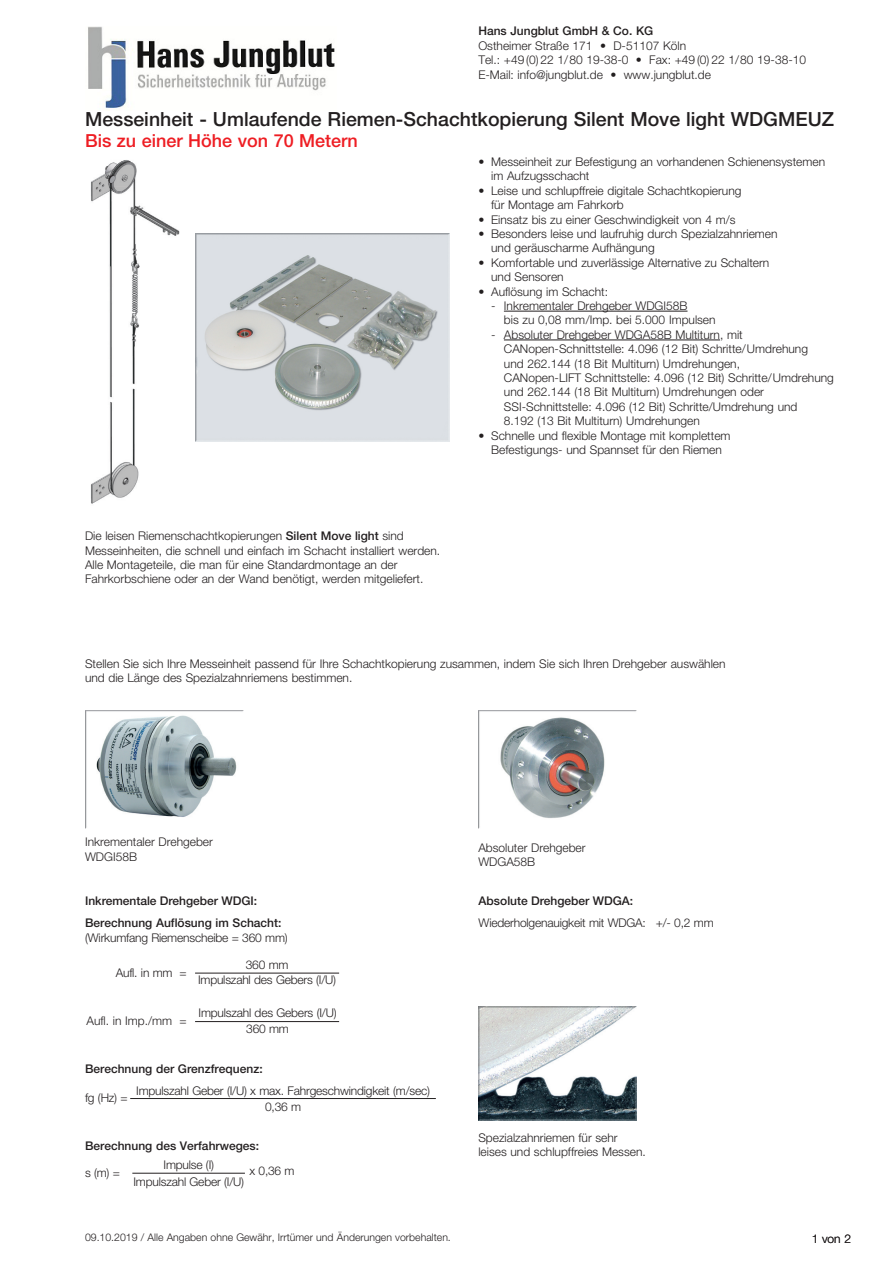
<style>
.page{position:relative;width:893px;height:1263px;background:#fff}
.page>*{position:absolute;margin:0;border:0;box-sizing:border-box;transform-origin:0 0}
.t1{font:500 19.5px "Helvetica Neue LT Pro";color:#231f20}
.t2{font:500 18px "Helvetica Neue LT Pro";color:#ee1d23}
.t3{font:300 12px/14.4px "Helvetica Neue LT Pro";color:#231f20}
.t4{font:500 12px "Helvetica Neue LT Pro";color:#231f20}
.t5{font:300 10.5px "Helvetica Neue LT Pro";color:#231f20}
.s1{font-weight:500}
</style>
<div class="page">
<img style="left:88px;top:27px;width:247px;height:84px">
<img style="left:91px;top:160px;width:89px;height:344px">
<hr style="left:504px;top:311px;width:183px;height:1px;background:#231f20">
<hr style="left:504px;top:340px;width:216px;height:1px;background:#231f20">
<img style="left:196px;top:234px;width:253px;height:207px">
<img style="left:478px;top:1006px;width:158px;height:115px">
<img style="left:478px;top:710px;width:158px;height:119px">
<img style="left:85px;top:710px;width:158px;height:118px">
<hr style="left:130px;top:1098px;width:306px;height:1px;background:#231f20">
<hr style="left:132px;top:1173px;width:113px;height:1px;background:#231f20">
<hr style="left:195px;top:973px;width:144px;height:1px;background:#231f20">
<hr style="left:195px;top:1021px;width:144px;height:1px;background:#231f20">
<p class="t4" style="left:478px;top:24px;width:177px">Hans Jungblut GmbH &amp; Co. KG</p>
<p class="t3" style="left:478px;top:38px;width:329px">Ostheimer Straße 171 • D-51107 Köln<br>Tel.: +49 (0) 22 1/80 19-38-0 • Fax: +49 (0) 22 1/80 19-38-10<br>E-Mail: info@jungblut.de • www.jungblut.de</p>
<h1 class="t1" style="left:85px;top:107px;width:750px">Messeinheit - Umlaufende Riemen-Schachtkopierung Silent Move light WDGMEUZ</h1>
<h2 class="t2" style="left:85px;top:130px;width:274px">Bis zu einer Höhe von 70 Metern</h2>
<p class="t3" style="left:85px;top:528px;width:357px">Die leisen Riemenschachtkopierungen <span class="s1">Silent Move light</span> sind Messeinheiten, die schnell und einfach im Schacht installiert werden.<br>Alle Montageteile, die man für eine Standardmontage an der Fahrkorbschiene oder an der Wand benötigt, werden mitgeliefert.</p>
<p class="t3" style="left:491px;top:154px;width:335px;text-indent:-13px">• Messeinheit zur Befestigung an vorhandenen Schienensystemen im Aufzugsschacht</p>
<p class="t3" style="left:491px;top:183px;width:252px;text-indent:-13px">• Leise und schlupffreie digitale Schachtkopierung für Montage am Fahrkorb</p>
<p class="t3" style="left:478px;top:212px;width:259px">• Einsatz bis zu einer Geschwindigkeit von 4 m/s</p>
<p class="t3" style="left:491px;top:226px;width:288px;text-indent:-13px">• Besonders leise und laufruhig durch Spezialzahnriemen und geräuscharme Aufhängung</p>
<p class="t3" style="left:491px;top:255px;width:280px;text-indent:-13px">• Komfortable und zuverlässige Alternative zu Schaltern und Sensoren</p>
<p class="t3" style="left:478px;top:284px;width:131px">• Auflösung im Schacht:</p>
<p class="t3" style="left:504px;top:298px;width:213px;text-indent:-13px">- Inkrementaler Drehgeber WDGI58B<br>bis zu 0,08 mm/Imp. bei 5.000 Impulsen</p>
<p class="t3" style="left:504px;top:327px;width:332px;text-indent:-13px">- Absoluter Drehgeber WDGA58B Multiturn, mit CANopen-Schnittstelle: 4.096 (12 Bit) Schritte/Umdrehung<br>und 262.144 (18 Bit Multiturn) Umdrehungen,<br>CANopen-LIFT Schnittstelle: 4.096 (12 Bit) Schritte/Umdrehung und 262.144 (18 Bit Multiturn) Umdrehungen oder SSI-Schnittstelle: 4.096 (12 Bit) Schritte/Umdrehung und<br>8.192 (13 Bit Multiturn) Umdrehungen</p>
<p class="t3" style="left:478px;top:428px;width:254px;text-align:center">• Schnelle und flexible Montage mit komplettem<br>Befestigungs- und Spannset für den Riemen</p>
<p class="t3" style="left:85px;top:656px;width:642px">Stellen Sie sich Ihre Messeinheit passend für Ihre Schachtkopierung zusammen, indem Sie sich Ihren Drehgeber auswählen und die Länge des Spezialzahnriemens bestimmen.</p>
<p class="t3" style="left:85px;top:834px;width:129px">Inkrementaler Drehgeber<br>WDGI58B</p>
<p class="t3" style="left:478px;top:840px;width:109px">Absoluter Drehgeber<br>WDGA58B</p>
<p class="t4" style="left:85px;top:894px;width:174px">Inkrementale Drehgeber WDGI:</p>
<p class="t4" style="left:479px;top:894px;width:156px">Absolute Drehgeber WDGA:</p>
<p class="t4" style="left:85px;top:916px;width:198px">Berechnung Auflösung im Schacht:</p>
<p class="t3" style="left:479px;top:915px;width:237px">Wiederholgenauigkeit mit WDGA: +/- 0,2 mm</p>
<p class="t3" style="left:85px;top:930px;width:204px">(Wirkumfang Riemenscheibe = 360 mm)</p>
<p class="t3" style="left:116px;top:965px;width:72px">Aufl. in mm =</p>
<p class="t3" style="left:86px;top:1013px;width:102px">Aufl. in Imp./mm =</p>
<p class="t3" style="left:198px;top:957px;width:140px;text-align:center">360 mm<br>Impulszahl des Gebers (I/U)</p>
<p class="t3" style="left:199px;top:1004px;width:140px;line-height:16.5px;text-align:center">Impulszahl des Gebers (I/U)<br>360 mm</p>
<p class="t4" style="left:85px;top:1062px;width:179px">Berechnung der Grenzfrequenz:</p>
<p class="t3" style="left:85px;top:1090px;width:44px">fg (Hz) =</p>
<p class="t3" style="left:136px;top:1082px;width:295px;line-height:16.5px;text-align:center">Impulszahl Geber (I/U) x max. Fahrgeschwindigkeit (m/sec)<br>0,36 m</p>
<p class="t4" style="left:85px;top:1138px;width:176px">Berechnung des Verfahrweges:</p>
<p class="t3" style="left:85px;top:1165px;width:37px">s (m) =</p>
<p class="t3" style="left:133px;top:1156px;width:112px;line-height:16.5px;text-align:center">Impulse (I)<br>Impulszahl Geber (I/U)</p>
<p class="t3" style="left:249px;top:1163px;width:47px">x 0,36 m</p>
<p class="t5" style="left:85px;top:1230px;width:367px">09.10.2019 / Alle Angaben ohne Gewähr, Irrtümer und Änderungen vorbehalten.</p>
<p class="t3" style="left:478px;top:1130px;width:169px">Spezialzahnriemen für sehr leises und schlupffreies Messen.</p>
<p class="t3" style="left:812px;top:1231px;width:41px">1 von 2</p>
</div>
